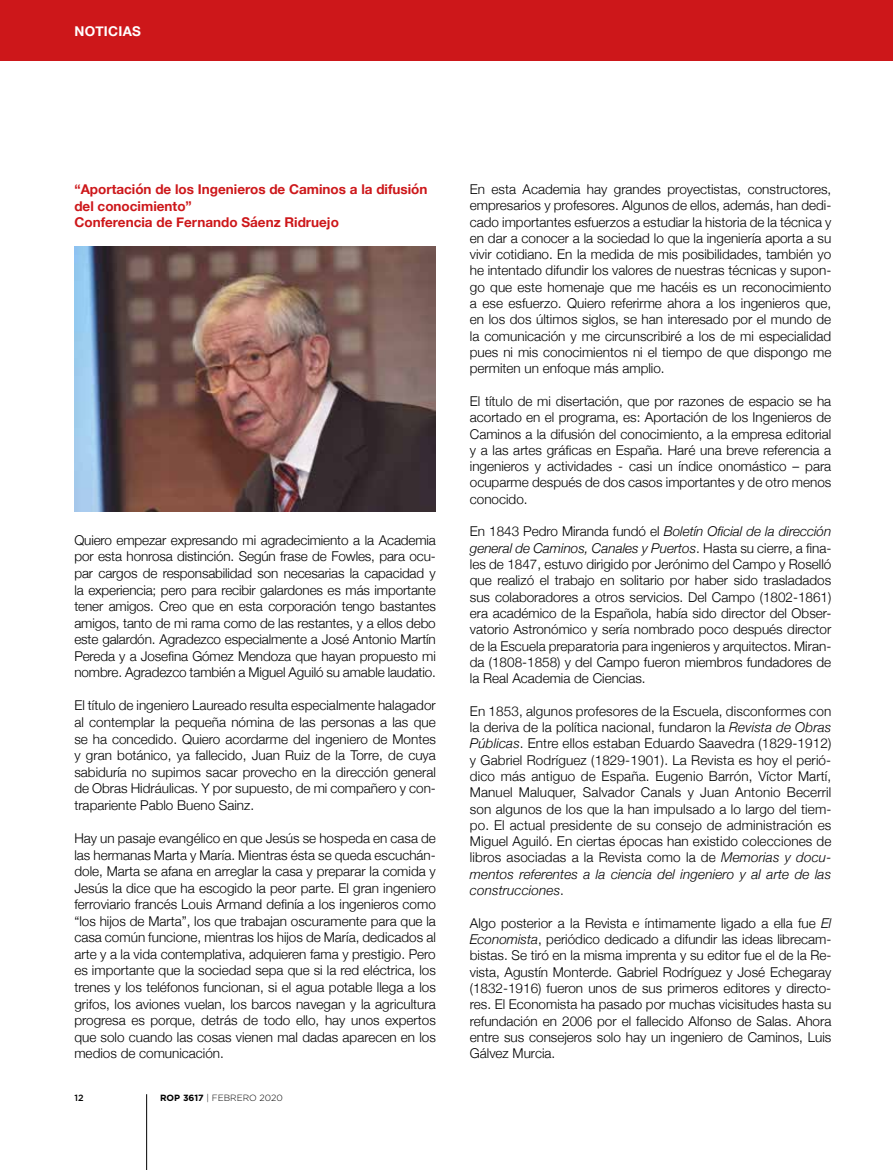
<style>
.page{position:relative;width:893px;height:1170px;background:#fff}
.page>*{position:absolute;margin:0;border:0;box-sizing:border-box;transform-origin:0 0}
.t1{font:300 13.5px/16.4px "Helvetica Neue";color:#000;text-align:justify}
.t2{font:700 13.5px/16.5px "Helvetica Neue";color:#cd171a}
.t3{font:700 13.5px "Helvetica Neue";letter-spacing:.02em;color:#fff}
.t4{font:300 9px "Gotham";color:#000}
.t5{font:500 9px "Gotham";color:#000}
.s1{font-weight:700}
.s2{font-style:italic}
</style>
<div class="page">
<hr style="left:146px;top:1094px;width:1px;height:75px;background:#000">
<div style="left:0;top:0;width:893px;height:61px;background:#cd171a"></div>
<img style="left:74px;top:247px;width:362px;height:264px">
<p class="t3" style="left:74px;top:20px;width:68px">NOTICIAS</p>
<p class="t2" style="left:74px;top:181px;width:355px">“Aportación de los Ingenieros de Caminos a la difusión del conocimiento”<br>Conferencia de Fernando Sáenz Ridruejo</p>
<p class="t1" style="left:74px;top:531px;width:363px">Quiero empezar expresando mi agradecimiento a la Academia por esta honrosa distinción. Según frase de Fowles, para ocu&shy;par cargos de responsabilidad son necesarias la capacidad y la experiencia; pero para recibir galardones es más importante tener amigos. Creo que en esta corporación tengo bastantes amigos, tanto de mi rama como de las restantes, y a ellos debo este galardón. Agradezco especialmente a José Antonio Martín Pereda y a Josefina Gómez Mendoza que hayan propuesto mi nombre. Agradezco también a Miguel Aguiló su amable laudatio.</p>
<p class="t1" style="left:74px;top:696px;width:363px">El título de ingeniero Laureado resulta especialmente halagador al contemplar la pequeña nómina de las personas a las que se ha concedido. Quiero acordarme del ingeniero de Montes y gran botánico, ya fallecido, Juan Ruiz de la Torre, de cuya sabiduría no supimos sacar provecho en la dirección general de Obras Hidráulicas. Y por supuesto, de mi compañero y con&shy;trapariente Pablo Bueno Sainz.</p>
<p class="t1" style="left:74px;top:828px;width:363px">Hay un pasaje evangélico en que Jesús se hospeda en casa de las hermanas Marta y María. Mientras ésta se queda escuchán&shy;dole, Marta se afana en arreglar la casa y preparar la comida y Jesús la dice que ha escogido la peor parte. El gran ingeniero ferroviario francés Louis Armand definía a los ingenieros como “los hijos de Marta”, los que trabajan oscuramente para que la casa común funcione, mientras los hijos de María, dedicados al arte y a la vida contemplativa, adquieren fama y prestigio. Pero es importante que la sociedad sepa que si la red eléctrica, los trenes y los teléfonos funcionan, si el agua potable llega a los grifos, los aviones vuelan, los barcos navegan y la agricultura progresa es porque, detrás de todo ello, hay unos expertos que solo cuando las cosas vienen mal dadas aparecen en los medios de comunicación.</p>
<p class="t5" style="left:74px;top:1092px;width:11px">12</p>
<p class="t4" style="left:160px;top:1092px;width:124px"><span class="s1">ROP 3617</span> | FEBRERO 2020</p>
<p class="t1" style="left:470px;top:180px;width:363px">En esta Academia hay grandes proyectistas, constructores, empresarios y profesores. Algunos de ellos, además, han dedi&shy;cado importantes esfuerzos a estudiar la historia de la técnica y en dar a conocer a la sociedad lo que la ingeniería aporta a su vivir cotidiano. En la medida de mis posibilidades, también yo he intentado difundir los valores de nuestras técnicas y supon&shy;go que este homenaje que me hacéis es un reconocimiento a ese esfuerzo. Quiero referirme ahora a los ingenieros que, en los dos últimos siglos, se han interesado por el mundo de la comunicación y me circunscribiré a los de mi especialidad pues ni mis conocimientos ni el tiempo de que dispongo me permiten un enfoque más amplio.</p>
<p class="t1" style="left:470px;top:392px;width:363px">El título de mi disertación, que por razones de espacio se ha acortado en el programa, es: Aportación de los Ingenieros de Caminos a la difusión del conocimiento, a la empresa editorial y a las artes gráficas en España. Haré una breve referencia a ingenieros y actividades - casi un índice onomástico – para ocuparme después de dos casos importantes y de otro menos conocido.</p>
<p class="t1" style="left:470px;top:522px;width:363px">En 1843 Pedro Miranda fundó el <span class="s2">Boletín Oficial de la dirección general de Caminos, Canales y Puertos</span>. Hasta su cierre, a fina&shy;les de 1847, estuvo dirigido por Jerónimo del Campo y Roselló que realizó el trabajo en solitario por haber sido trasladados sus colaboradores a otros servicios. Del Campo (1802-1861) era académico de la Española, había sido director del Obser&shy;vatorio Astronómico y sería nombrado poco después director de la Escuela preparatoria para ingenieros y arquitectos. Miran&shy;da (1808-1858) y del Campo fueron miembros fundadores de la Real Academia de Ciencias.</p>
<p class="t1" style="left:470px;top:701px;width:363px">En 1853, algunos profesores de la Escuela, disconformes con la deriva de la política nacional, fundaron la <span class="s2">Revista de Obras Públicas</span>. Entre ellos estaban Eduardo Saavedra (1829-1912) y Gabriel Rodríguez (1829-1901). La Revista es hoy el perió&shy;dico más antiguo de España. Eugenio Barrón, Víctor Martí, Manuel Maluquer, Salvador Canals y Juan Antonio Becerril son algunos de los que la han impulsado a lo largo del tiem&shy;po. El actual presidente de su consejo de administración es Miguel Aguiló. En ciertas épocas han existido colecciones de libros asociadas a la Revista como la de <span class="s2">Memorias y docu&shy;mentos referentes a la ciencia del ingeniero y al arte de las construcciones</span>.</p>
<p class="t1" style="left:470px;top:913px;width:363px">Algo posterior a la Revista e íntimamente ligado a ella fue <span class="s2">El Economista</span>, periódico dedicado a difundir las ideas librecam&shy;bistas. Se tiró en la misma imprenta y su editor fue el de la Re&shy;vista, Agustín Monterde. Gabriel Rodríguez y José Echegaray (1832-1916) fueron unos de sus primeros editores y directo&shy;res. El Economista ha pasado por muchas vicisitudes hasta su refundación en 2006 por el fallecido Alfonso de Salas. Ahora entre sus consejeros solo hay un ingeniero de Caminos, Luis Gálvez Murcia.</p>
</div>
